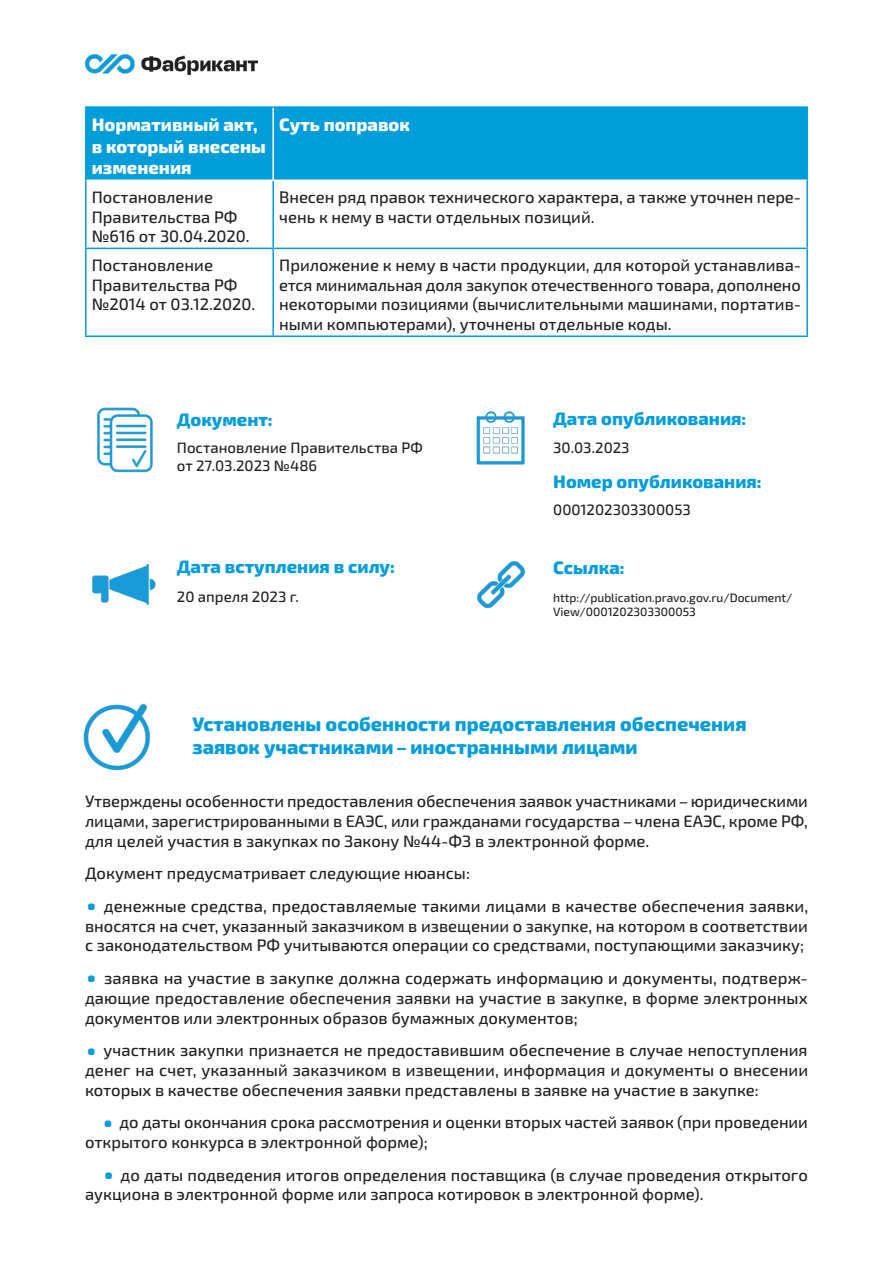
<style>
.page{position:relative;width:893px;height:1263px;background:#fff}
.page>*{position:absolute;margin:0;border:0;box-sizing:border-box;transform-origin:0 0}
.Заголовок_3{font:800 19.5px "Exo 2";color:#009ddb}
.Текст_заголовки{font:800 18px "Exo 2";color:#009ddb}
.основной_текст{font:800 18px/21.6px "Exo 2";color:#fff}
.основной_текст-2{font:500 16.5px/19.8px "Exo 2";color:#212121;text-align:justify}
.текст_документ{font:500 15px/18px "Exo 2";color:#212121}
.Ссылка{font:500 12px/14.4px "Exo 2";color:#212121}
.s1{font-weight:400}
.s2{font-size:34.5px;color:#009ddb}
</style>
<div class="page">
<img style="left:85px;top:54px;width:173px;height:21px">
<div style="left:87px;top:108px;width:719px;height:71px;background:#009ddb"></div>
<hr style="left:85px;top:248px;width:188px;height:1px;background:#009ddb">
<hr style="left:273px;top:248px;width:535px;height:1px;background:#009ddb">
<hr style="left:85px;top:335px;width:188px;height:2px;background:#009ddb">
<hr style="left:273px;top:335px;width:535px;height:2px;background:#009ddb">
<hr style="left:85px;top:180px;width:2px;height:68px;background:#009ddb">
<hr style="left:272px;top:181px;width:2px;height:67px;background:#009ddb">
<hr style="left:806px;top:180px;width:2px;height:68px;background:#009ddb">
<hr style="left:85px;top:249px;width:2px;height:86px;background:#009ddb">
<hr style="left:272px;top:249px;width:2px;height:86px;background:#009ddb">
<hr style="left:806px;top:249px;width:2px;height:86px;background:#009ddb">
<hr style="left:85px;top:106px;width:188px;height:2px;background:#009ddb">
<hr style="left:85px;top:108px;width:2px;height:72px;background:#009ddb">
<hr style="left:273px;top:106px;width:535px;height:2px;background:#009ddb">
<hr style="left:806px;top:108px;width:2px;height:72px;background:#009ddb">
<hr style="left:272px;top:108px;width:2px;height:71px;background:#fff">
<img style="left:97px;top:407px;width:56px;height:66px">
<img style="left:476px;top:411px;width:49px;height:54px">
<img style="left:92px;top:564px;width:64px;height:41px">
<img style="left:477px;top:561px;width:48px;height:48px">
<img style="left:83px;top:704px;width:67px;height:67px">
<p class="основной_текст" style="left:92px;top:113px;width:176px">Нормативный акт, в который внесены изменения</p>
<p class="основной_текст" style="left:279px;top:113px;width:132px">Суть поправок</p>
<p class="основной_текст-2" style="left:92px;top:186px;width:123px">Постановление</p>
<p class="основной_текст-2" style="left:92px;top:206px;width:147px">Правительства РФ</p>
<p class="основной_текст-2" style="left:92px;top:226px;width:159px">№616 от 30.04.2020.</p>
<p class="основной_текст-2" style="left:279px;top:186px;width:523px">Внесен ряд правок технического характера, а также уточнен пере&shy;чень к нему в части отдельных позиций<span class="s1">.</span></p>
<p class="основной_текст-2" style="left:92px;top:254px;width:123px">Постановление</p>
<p class="основной_текст-2" style="left:92px;top:274px;width:147px">Правительства РФ</p>
<p class="основной_текст-2" style="left:92px;top:294px;width:165px">№2014 от 03.12.2020.</p>
<p class="основной_текст-2" style="left:279px;top:254px;width:523px">Приложение к нему в части продукции, для которой устанавлива&shy;ется минимальная доля закупок отечественного товара, дополнено некоторыми позициями (вычислительными машинами, портатив&shy;ными компьютерами), уточнены отдельные коды.</p>
<p class="Текст_заголовки" style="left:177px;top:407px;width:97px">Документ:</p>
<p class="Текст_заголовки" style="left:553px;top:406px;width:195px">Дата опубликования:</p>
<p class="текст_документ" style="left:177px;top:438px;width:248px">Постановление Правительства РФ от 27.03.2023 №486</p>
<p class="Текст_заголовки" style="left:177px;top:554px;width:220px">Дата вступления в силу:</p>
<p class="текст_документ" style="left:553px;top:438px;width:78px">30.03.2023</p>
<p class="Текст_заголовки" style="left:553px;top:469px;width:210px">Номер опубликования:</p>
<p class="текст_документ" style="left:553px;top:500px;width:139px">0001202303300053</p>
<p class="Текст_заголовки" style="left:553px;top:555px;width:73px">Ссылка:</p>
<p class="текст_документ" style="left:177px;top:587px;width:124px">20 апреля 2023 г.</p>
<p class="Ссылка" style="left:553px;top:590px;width:241px">http://publication.pravo.gov.ru/Document/<br>View/0001202303300053</p>
<p class="Заголовок_3" style="left:192px;top:710px;width:556px">Установлены особенности предоставления обеспечения</p>
<p class="Заголовок_3" style="left:192px;top:734px;width:447px">заявок участниками – иностранными лицами</p>
<p class="основной_текст-2" style="left:85px;top:791px;width:724px">Утверждены особенности предоставления обеспечения заявок участниками– юридическими лицами, зарегистрированными в ЕАЭС, или гражданами государства – члена ЕАЭС, кроме РФ, для целей участия в закупках по Закону №44-ФЗ в электронной форме.</p>
<p class="основной_текст-2" style="left:85px;top:863px;width:386px">Документ предусматривает следующие нюансы:</p>
<p class="основной_текст-2" style="left:85px;top:895px;width:725px"><span class="s2">•</span> денежные средства, предоставляемые такими лицами в качестве обеспечения заявки, вносятся на счет, указанный заказчиком в извещении о закупке, на котором в соответствии с законодательством РФ учитываются операции со средствами, поступающими заказчику;</p>
<p class="основной_текст-2" style="left:85px;top:967px;width:724px"><span class="s2">•</span> заявка на участие в закупке должна содержать информацию и документы, подтверж&shy;дающие предоставление обеспечения заявки на участие в закупке, в форме электронных документов или электронных образов бумажных документов;</p>
<p class="основной_текст-2" style="left:85px;top:1040px;width:725px"><span class="s2">•</span> участник закупки признается не предоставившим обеспечение в случае непоступления денег на счет, указанный заказчиком в извещении, информация и документы о внесении которых в качестве обеспечения заявки представлены в заявке на участие в закупке:</p>
<p class="основной_текст-2" style="left:85px;top:1112px;width:724px;text-indent:17px"><span class="s2">•</span> до даты окончания срока рассмотрения и оценки вторых частей заявок (при проведении открытого конкурса в электронной форме);</p>
<p class="основной_текст-2" style="left:85px;top:1164px;width:724px;text-indent:17px"><span class="s2">•</span> до даты подведения итогов определения поставщика (в случае проведения открытого аукциона в электронной форме или запроса котировок в электронной форме).</p>
</div>
